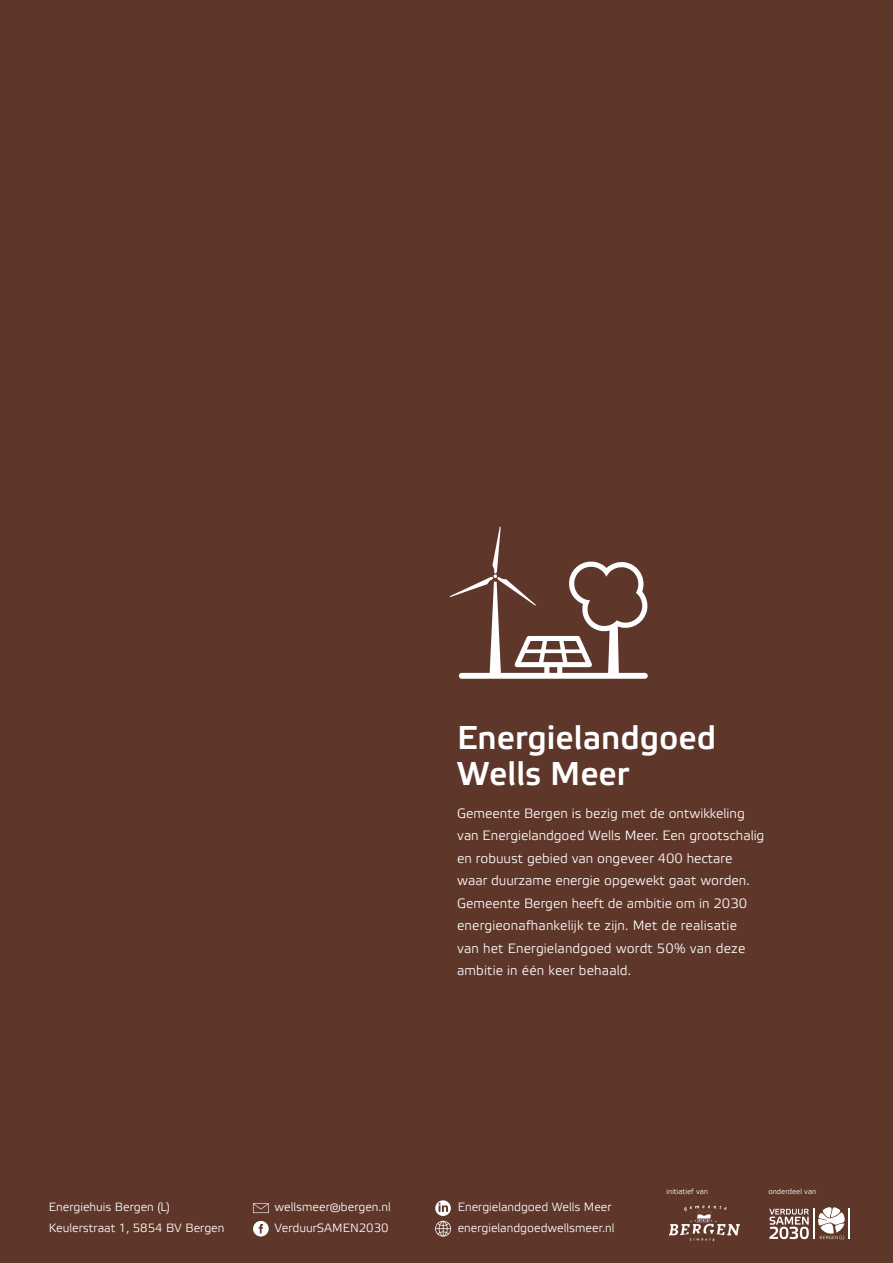
<style>
.page{position:relative;width:893px;height:1263px;background:#5f372a}
.page>*{position:absolute;margin:0;border:0;box-sizing:border-box;transform-origin:0 0}
.t1{font:700 33px "Etelka Light Pro";color:#fff}
.t2{font:13.5px/22.5px "Etelka Light Pro";color:#fff}
.t3{font:12px "Etelka Light Pro";color:#fff}
.t4{font:7.5px "Etelka Light Pro";color:#fff}
</style>
<div class="page">
<svg style="left:669px;top:1205px;width:71px;height:36px"></svg>
<svg style="left:769px;top:1209px;width:40px;height:30px"></svg>
<hr style="left:813px;top:1209px;width:1px;height:30px;background:#fff">
<hr style="left:848px;top:1209px;width:2px;height:30px;background:#fff">
<svg style="left:818px;top:1207px;width:27px;height:33px"></svg>
<svg style="left:253px;top:1221px;width:16px;height:15px"></svg>
<svg style="left:253px;top:1203px;width:16px;height:10px"></svg>
<svg style="left:435px;top:1200px;width:16px;height:36px"></svg>
<svg style="left:450px;top:526px;width:198px;height:153px"></svg>
<p class="t1" style="left:457px;top:719px;width:261px">Energielandgoed</p>
<p class="t1" style="left:457px;top:755px;width:174px">Wells Meer</p>
<p class="t2" style="left:457px;top:802px;width:309px">Gemeente Bergen is bezig met de ontwikkeling van Energielandgoed Wells Meer. Een grootschalig en robuust gebied van ongeveer 400 hectare waar duurzame energie opgewekt gaat worden.<br>Gemeente Bergen heeft de ambitie om in 2030 energieonafhankelijk te zijn. Met de realisatie<br>van het Energielandgoed wordt 50% van deze ambitie in één keer behaald.</p>
<p class="t3" style="left:49px;top:1201px;width:123px">Energiehuis Bergen (L)</p>
<p class="t3" style="left:49px;top:1222px;width:177px">Keulerstraat 1, 5854 BV Bergen</p>
<p class="t3" style="left:275px;top:1201px;width:118px">wellsmeer@bergen.nl</p>
<p class="t3" style="left:275px;top:1222px;width:116px">VerduurSAMEN2030</p>
<p class="t3" style="left:458px;top:1201px;width:155px">Energielandgoed Wells Meer</p>
<p class="t3" style="left:458px;top:1222px;width:158px">energielandgoedwellsmeer.nl</p>
<p class="t4" style="left:666px;top:1187px;width:43px">initiatief van</p>
<p class="t4" style="left:768px;top:1187px;width:49px">onderdeel van</p>
</div>
